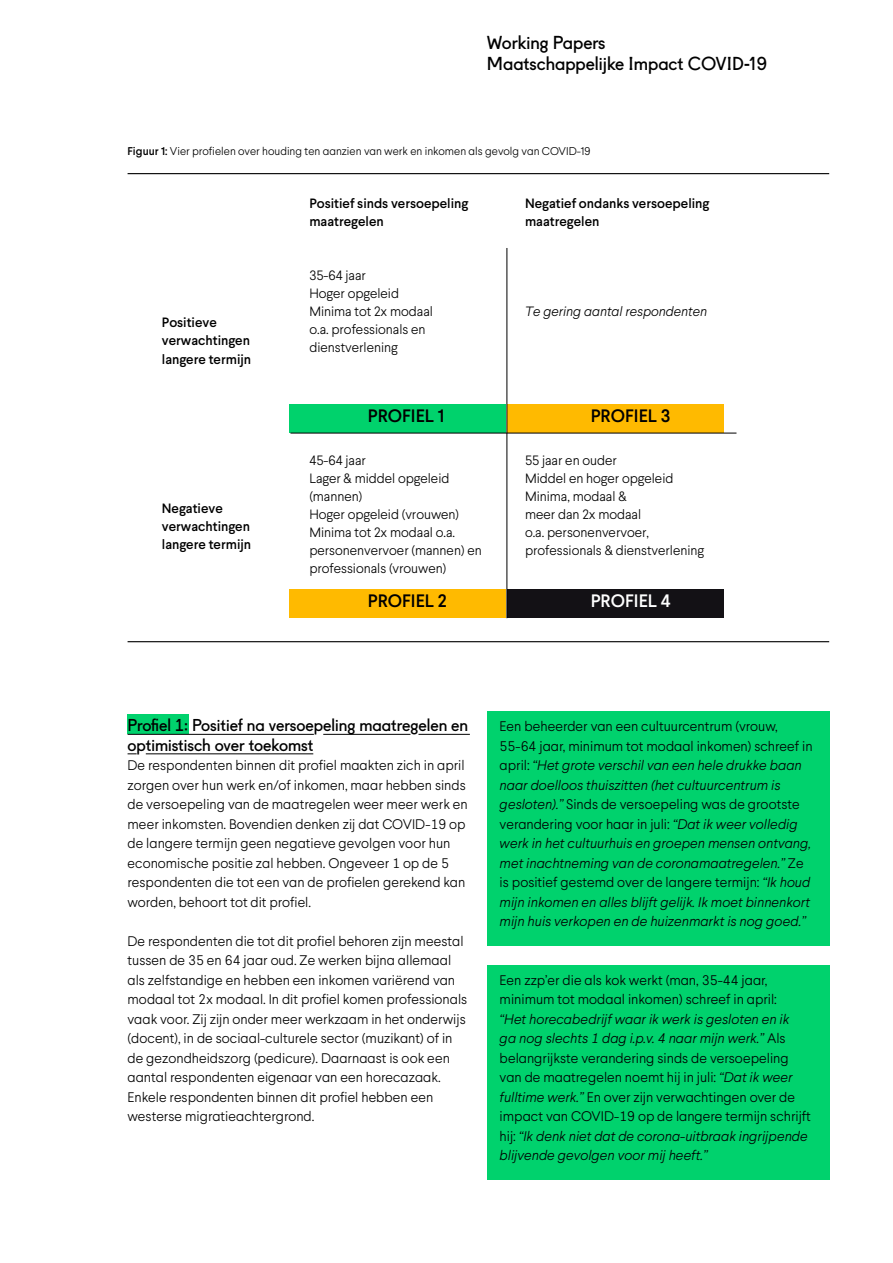
<style>
.page{position:relative;width:893px;height:1263px;background:#fff}
.page>*{position:absolute;margin:0;border:0;box-sizing:border-box;transform-origin:0 0}
.t1{font:18px/21.6px "Fugue";color:#000}
.t2{font:500 18px "Larsseit";color:#000}
.t3{font:500 18px "Larsseit";color:#fff}
.t4{font:16.5px/19.5px "Fugue";color:#000}
.t5{font:300 13.8px/19.5px "Larsseit";color:#000}
.t6{font:italic 300 13.8px/19.5px "Larsseit";color:#000}
.t7{font:300 13.5px/18px "Larsseit";color:#000}
.t8{font:500 13.5px/18px "Larsseit";color:#000}
.t9{font:italic 300 13.5px "Larsseit";color:#000}
.t10{font:300 11.25px "Larsseit";color:#000}
.s1{font-weight:500}
.s2{font-style:normal}
</style>
<div class="page">
<div style="left:128px;top:714px;width:61px;height:20px;background:#00d26d"></div>
<hr style="left:128px;top:734px;width:186px;height:1px;background:#000">
<hr style="left:323px;top:734px;width:87px;height:1px;background:#000">
<hr style="left:418px;top:734px;width:52px;height:1px;background:#000">
<hr style="left:146px;top:753px;width:167px;height:1px;background:#000">
<div style="left:290px;top:404px;width:216px;height:29px;background:#00d26c"></div>
<div style="left:290px;top:589px;width:216px;height:29px;background:#ffba00"></div>
<div style="left:507px;top:404px;width:216px;height:29px;background:#ffba00"></div>
<div style="left:507px;top:589px;width:216px;height:29px;background:#131115"></div>
<hr style="left:506px;top:248px;width:1px;height:370px;background:#000">
<hr style="left:290px;top:433px;width:446px;height:1px;background:#000">
<hr style="left:128px;top:173px;width:701px;height:1px;background:#000">
<hr style="left:128px;top:641px;width:701px;height:1px;background:#000">
<div style="left:487px;top:712px;width:342px;height:234px;background:#00d26d"></div>
<div style="left:487px;top:965px;width:342px;height:215px;background:#00d26d"></div>
<h1 class="t1" style="left:487px;top:30px;width:282px">Working Papers<br>Maatschappelijke Impact COVID-19</h1>
<p class="t10" style="left:128px;top:144px;width:465px"><span class="s1">Figuur 1:</span> Vier profielen over houding ten aanzien van werk en inkomen als gevolg van COVID-19</p>
<p class="t8" style="left:162px;top:314px;width:91px">Positieve verwachtingen langere termijn</p>
<p class="t8" style="left:162px;top:499px;width:91px">Negatieve verwachtingen langere termijn</p>
<p class="t8" style="left:309px;top:194px;width:160px">Positief sinds versoepeling maatregelen</p>
<p class="t8" style="left:525px;top:194px;width:186px">Negatief ondanks versoepeling maatregelen</p>
<p class="t7" style="left:309px;top:266px;width:125px">35-64 jaar<br>Hoger opgeleid<br>Minima tot 2x modaal o.a. professionals en dienstverlening</p>
<h1 class="t2" style="left:368px;top:404px;width:78px">PROFIEL 1</h1>
<p class="t7" style="left:309px;top:451px;width:174px">45-64 jaar<br>Lager &amp; middel opgeleid (mannen)<br>Hoger opgeleid (vrouwen)<br>Minima tot 2x modaal o.a. personenvervoer (mannen) en professionals (vrouwen)</p>
<h1 class="t2" style="left:368px;top:590px;width:80px">PROFIEL 2</h1>
<p class="t9" style="left:525px;top:303px;width:184px">Te gering aantal respondenten</p>
<h1 class="t2" style="left:591px;top:404px;width:81px">PROFIEL 3</h1>
<p class="t7" style="left:525px;top:451px;width:181px">55 jaar en ouder<br>Middel en hoger opgeleid<br>Minima, modaal &amp;<br>meer dan 2x modaal<br>o.a. personenvervoer, professionals &amp; dienstverlening</p>
<h1 class="t3" style="left:591px;top:590px;width:81px">PROFIEL 4</h1>
<p class="t4" style="left:128px;top:714px;width:342px">Profiel 1: Positief na versoepeling maatregelen en optimistisch over toekomst</p>
<p class="t5" style="left:128px;top:756px;width:342px">De respondenten binnen dit profiel maakten zich in april zorgen over hun werk en/of inkomen, maar hebben sinds de versoepeling van de maatregelen weer meer werk en meer inkomsten. Bovendien denken zij dat COVID-19 op de langere termijn geen negatieve gevolgen voor hun economische positie zal hebben. Ongeveer 1 op de 5 respondenten die tot een van de profielen gerekend kan worden, behoort tot dit profiel.</p>
<p class="t5" style="left:128px;top:931px;width:341px">De respondenten die tot dit profiel behoren zijn meestal tussen de 35 en 64 jaar oud. Ze werken bijna allemaal als zelfstandige en hebben een inkomen variërend van modaal tot 2x modaal. In dit profiel komen professionals vaak voor. Zij zijn onder meer werkzaam in het onderwijs (docent), in de sociaal-culturele sector (muzikant) of in de gezondheidszorg (pedicure). Daarnaast is ook een aantal respondenten eigenaar van een horecazaak.<br>Enkele respondenten binnen dit profiel hebben een westerse migratieachtergrond.</p>
<p class="t6" style="left:500px;top:717px;width:315px"><span class="s2">Een beheerder van een cultuurcentrum (vrouw, 55-64 jaar, minimum tot modaal inkomen) schreef in april:</span> “Het grote verschil van een hele drukke baan naar doelloos thuiszitten (het cultuurcentrum is gesloten).” <span class="s2">Sinds de versoepeling was de grootste verandering voor haar in juli:</span> “Dat ik weer volledig werk in het cultuurhuis en groepen mensen ontvang, met inachtneming van de coronamaatregelen.” <span class="s2">Ze is positief gestemd over de langere termijn:</span> “Ik houd mijn inkomen en alles blijft gelijk. Ik moet binnenkort mijn huis verkopen en de huizenmarkt is nog goed.”</p>
<p class="t5" style="left:500px;top:970px;width:279px">Een zzp’er die als kok werkt (man, 35-44 jaar, minimum tot modaal inkomen) schreef in april:</p>
<p class="t6" style="left:500px;top:1009px;width:313px">“Het horecabedrijf waar ik werk is gesloten en ik<br>ga nog slechts 1 dag i.p.v. 4 naar mijn werk.” <span class="s2">Als belangrijkste verandering sinds de versoepeling van de maatregelen noemt hij in juli:</span> “Dat ik weer fulltime werk.” <span class="s2">En over zijn verwachtingen over de impact van COVID-19 op de langere termijn schrijft hij:</span> “Ik denk niet dat de corona-uitbraak ingrijpende blijvende gevolgen voor mij heeft.”</p>
</div>
